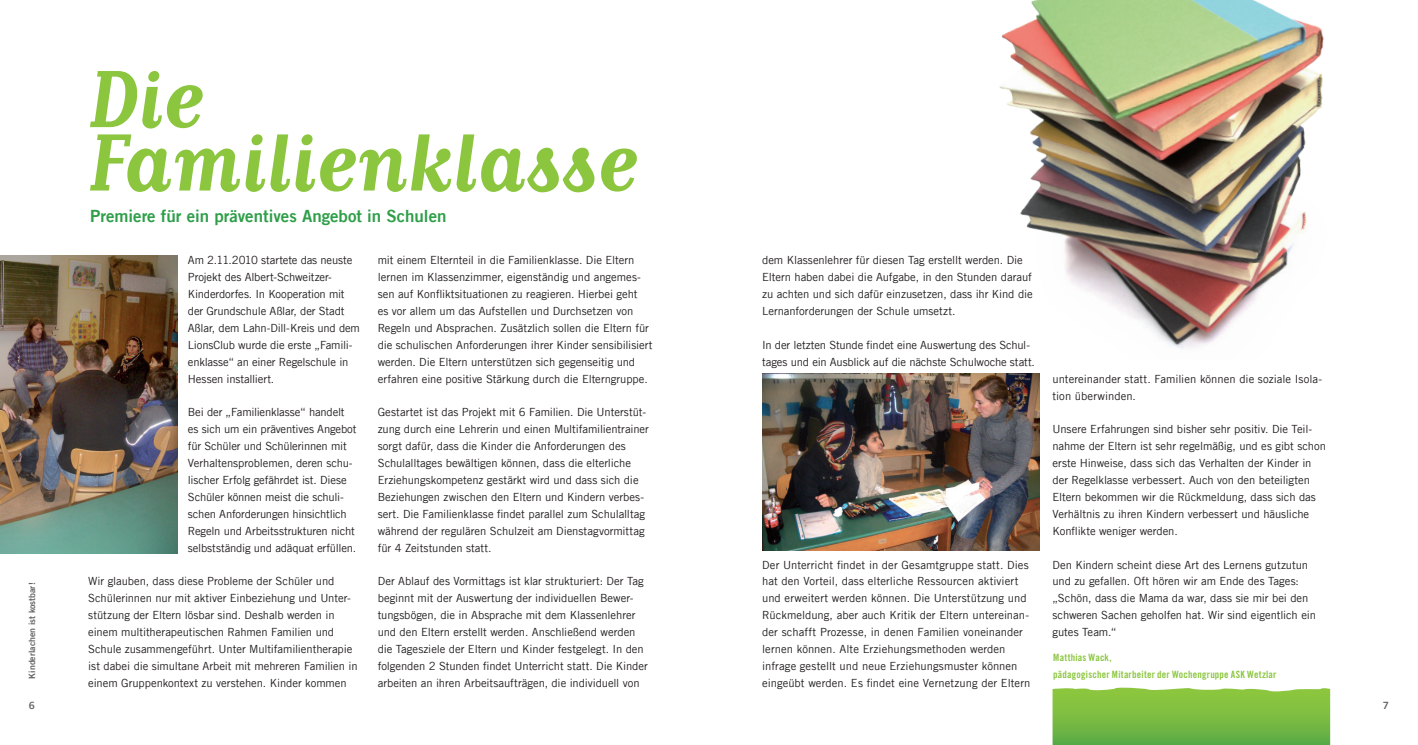
<style>
.page{position:relative;width:1418px;height:745px;background:#fff}
.page>*{position:absolute;margin:0;border:0;box-sizing:border-box;transform-origin:0 0}
.t1{font:700 95px "Matrix Script";color:#8bc63e}
.t2{font:16.88px "Trade Gothic LT Bold Two";color:#2e9e48}
.t3{font:11.25px/16.9px "Trade Gothic LT";letter-spacing:-.005em;color:#231f20}
.t4{font:10px/16.9px "Trade Gothic Bold Cond Twenty";letter-spacing:.02em;color:#8bc63e}
.t5{font:10px "Trade Gothic LT Bold Two";color:#636366}
.t6{font:8.75px "Trade Gothic LT Bold Two";color:#636366}
</style>
<div class="page">
<img style="left:999px;top:0;width:325px;height:349px">
<svg style="left:1052px;top:687px;width:278px;height:57px"></svg>
<img style="left:0;top:256px;width:177px;height:297px">
<img style="left:763px;top:373px;width:276px;height:177px">
<h1 class="t1" style="left:88px;top:52px;width:116px">Die</h1>
<h1 class="t1" style="left:88px;top:115px;width:550px">Familienklasse</h1>
<p class="t6" style="left:26px;top:678px;width:98px;rotate:-90deg">Kinderlachen ist kostbar!</p>
<h2 class="t2" style="left:90px;top:205px;width:358px">Premiere für ein präventives Angebot in Schulen</h2>
<p class="t3" style="left:188px;top:252px;width:174px">Am 2.11.2010 startete das neuste<br>Projekt des Albert-Schweitzer-<br>Kinderdorfes. In Kooperation mit der Grundschule Aßlar, der Stadt<br>Aßlar, dem Lahn-Dill-Kreis und dem<br>LionsClub wurde die erste „Famili&shy;enklasse“ an einer Regelschule in<br>Hessen installiert.</p>
<p class="t3" style="left:188px;top:403px;width:170px">Bei der „Familienklasse“ handelt es sich um ein präventives Angebot für Schüler und Schülerinnen mit Verhaltensproblemen, deren schu&shy;lischer Erfolg gefährdet ist. Diese Schüler können meist die schuli&shy;schen Anforderungen hinsichtlich Regeln und Arbeitsstrukturen nicht selbstständig und adäquat erfüllen.</p>
<p class="t3" style="left:88px;top:572px;width:271px">Wir glauben, dass diese Probleme der Schüler und Schülerinnen nur mit aktiver Einbeziehung und Unter&shy;stützung der Eltern lösbar sind. Deshalb werden in einem multitherapeutischen Rahmen Familien und Schule zusammengeführt. Unter Multifamilientherapie ist dabei die simultane Arbeit mit mehreren Familien in einem Gruppenkontext zu verstehen. Kinder kommen</p>
<p class="t3" style="left:378px;top:252px;width:276px">mit einem Elternteil in die Familienklasse. Die Eltern lernen im Klassenzimmer, eigenständig und angemes&shy;sen auf Konfliktsituationen zu reagieren. Hierbei geht<br>es vor allem um das Aufstellen und Durchsetzen von Regeln und Absprachen. Zusätzlich sollen die Eltern für die schulischen Anforderungen ihrer Kinder sensibilisiert werden. Die Eltern unterstützen sich gegenseitig und erfahren eine positive Stärkung durch die Elterngruppe.</p>
<p class="t3" style="left:378px;top:403px;width:273px">Gestartet ist das Projekt mit 6 Familien. Die Unterstüt&shy;zung durch eine Lehrerin und einen Multifamilientrainer sorgt dafür, dass die Kinder die Anforderungen des Schulalltages bewältigen können, dass die elterliche Erziehungskompetenz gestärkt wird und dass sich die Beziehungen zwischen den Eltern und Kindern verbes&shy;sert. Die Familienklasse findet parallel zum Schulalltag während der regulären Schulzeit am Dienstagvormittag für 4 Zeitstunden statt.</p>
<p class="t3" style="left:378px;top:572px;width:272px">Der Ablauf des Vormittags ist klar strukturiert: Der Tag beginnt mit der Auswertung der individuellen Bewer&shy;tungsbögen, die in Absprache mit dem Klassenlehrer und den Eltern erstellt werden. Anschließend werden die Tagesziele der Eltern und Kinder festgelegt. In den folgenden 2 Stunden findet Unterricht statt. Die Kinder arbeiten an ihren Arbeitsaufträgen, die individuell von</p>
<p class="t3" style="left:762px;top:252px;width:272px">dem Klassenlehrer für diesen Tag erstellt werden. Die Eltern haben dabei die Aufgabe, in den Stunden darauf zu achten und sich dafür einzusetzen, dass ihr Kind die Lernanforderungen der Schule umsetzt.</p>
<p class="t3" style="left:762px;top:336px;width:274px">In der letzten Stunde findet eine Auswertung des Schul&shy;tages und ein Ausblick auf die nächste Schulwoche statt.</p>
<p class="t3" style="left:762px;top:555px;width:270px">Der Unterricht findet in der Gesamtgruppe statt. Dies hat den Vorteil, dass elterliche Ressourcen aktiviert und erweitert werden können. Die Unterstützung und Rückmeldung, aber auch Kritik der Eltern untereinan&shy;der schafft Prozesse, in denen Familien voneinander lernen können. Alte Erziehungsmethoden werden infrage gestellt und neue Erziehungsmuster können eingeübt werden. Es findet eine Vernetzung der Eltern</p>
<p class="t3" style="left:1052px;top:370px;width:271px">untereinander statt. Familien können die soziale Isola&shy;tion überwinden.</p>
<p class="t3" style="left:1052px;top:420px;width:275px">Unsere Erfahrungen sind bisher sehr positiv. Die Teil&shy;nahme der Eltern ist sehr regelmäßig, und es gibt schon erste Hinweise, dass sich das Verhalten der Kinder in der Regelklasse verbessert. Auch von den beteiligten Eltern bekommen wir die Rückmeldung, dass sich das Verhältnis zu ihren Kindern verbessert und häusliche Konflikte weniger werden.</p>
<p class="t3" style="left:1052px;top:555px;width:265px">Den Kindern scheint diese Art des Lernens gutzutun und zu gefallen. Oft hören wir am Ende des Tages: „Schön, dass die Mama da war, dass sie mir bei den schweren Sachen geholfen hat. Wir sind eigentlich ein gutes Team.“</p>
<p class="t4" style="left:1053px;top:649px;width:225px">Matthias Wack,<br>pädagogischer Mitarbeiter der Wochengruppe ASK Wetzlar</p>
<p class="t5" style="left:29px;top:698px;width:8px">6</p>
<p class="t5" style="left:1382px;top:698px;width:8px">7</p>
</div>
